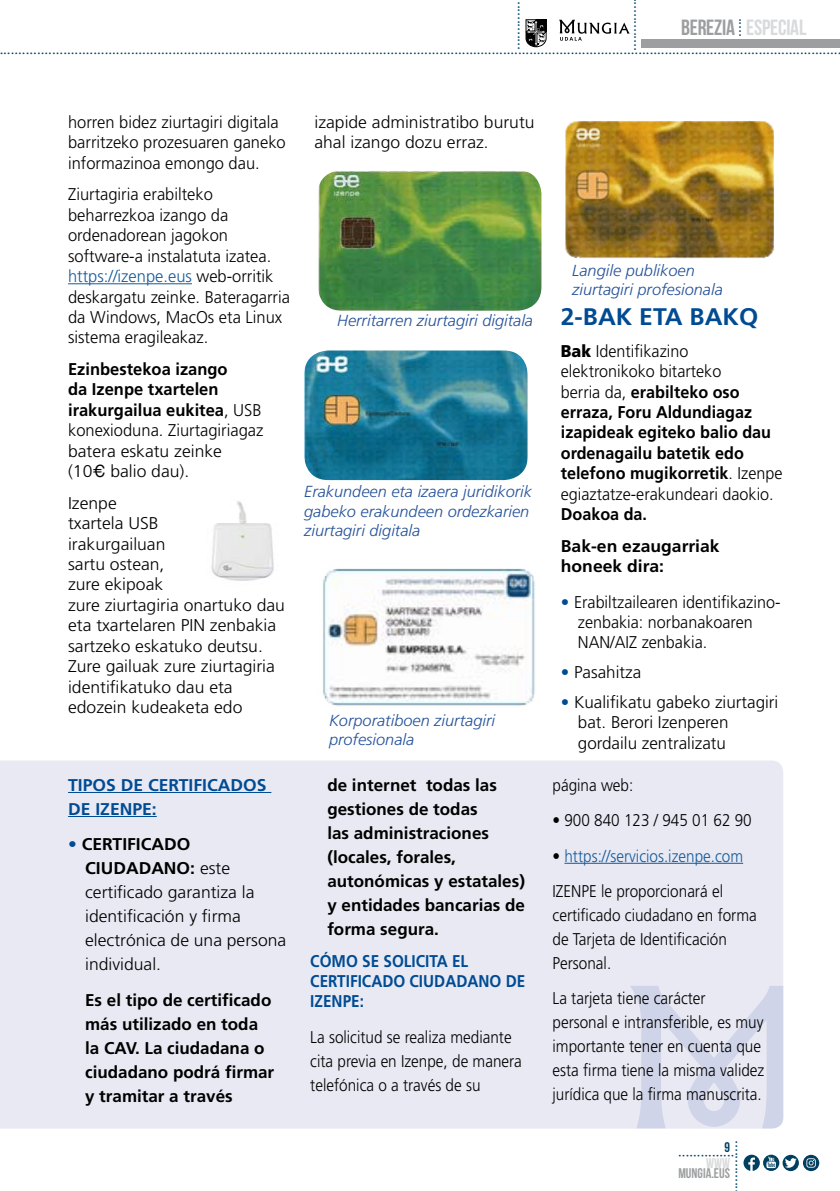
<style>
.page{position:relative;width:840px;height:1191px;background:#fff}
.page>*{position:absolute;margin:0;border:0;box-sizing:border-box;transform-origin:0 0}
.t1{font:700 24px "Frutiger LT Std";color:#004b93}
.t2{font:22px "Bebas Neue";letter-spacing:-.01em;color:#d9dadb}
.t3{font:300 17px/20.4px "Frutiger";color:#000}
.t4{font:300 17px/24px "Frutiger";color:#000;scale:.9 1}
.t5{font:700 17px/24px "Frutiger";color:#000}
.t6{font:700 17px/20.4px "Frutiger";color:#000;scale:.95 1}
.t7{font:300 17px/20.4px "Frutiger";color:#000;scale:.95 1}
.t8{font:300 17px/35.4px "Frutiger";color:#165b9a;scale:.9 1}
.t9{font:700 17px/20.4px "Frutiger LT Std";color:#004b93;scale:.9 1}
.t10{font:700 17px/24px "Frutiger";color:#004b93}
.t11{font:italic 300 16px/19.2px "Frutiger";color:#275399}
.t12{font:14px "Bebas Neue";color:#9c9e9f}
.t13{font:14px "Bebas Neue";color:#d9dadb}
.t14{font:14px "Bebas Neue";color:#003f60}
.t15{font:12px "Arial Rounded MT Bold";color:#00476b}
.s1{color:#9c9e9f}
.s2{color:#165b9a}
.s3{font-weight:700}
.s4{font-family:"Helvetica";font-weight:400}
.s5{color:#004b93}
.s6{font-weight:900}
.s7{font-weight:300}
.s8{font-weight:700;color:#004b93}
.s9{color:#000}
</style>
<div class="page">
<div style="left:640px;top:39px;width:199px;height:9px;background:#9c9e9f"></div>
<svg style="left:525px;top:19px;width:21px;height:28px"></svg>
<svg style="left:743px;top:1154px;width:75px;height:17px"></svg>
<hr style="left:68px;top:283px;width:124px;height:1px;background:#165b9a">
<div style="left:0;top:760px;width:782px;height:368px;background:#e8e9f3"></div>
<svg style="left:629px;top:985px;width:153px;height:143px;background:#dddfee"></svg>
<hr style="left:68px;top:792px;width:203px;height:1px;background:#004b93">
<hr style="left:68px;top:816px;width:89px;height:1px;background:#004b93">
<hr style="left:564px;top:863px;width:178px;height:1px;background:#165b9a">
<img style="left:318px;top:171px;width:223px;height:140px">
<img style="left:323px;top:568px;width:212px;height:138px">
<img style="left:211px;top:501px;width:63px;height:80px">
<img style="left:304px;top:350px;width:223px;height:130px">
<img style="left:565px;top:121px;width:209px;height:138px">
<svg style="left:559px;top:19px;width:71px;height:22px"></svg>
<p class="t15" style="left:729px;top:37px;width:20px;rotate:-90deg">.....</p>
<p class="t2" style="left:680px;top:15px;width:127px"><span class="s1">BEREZIA</span> ESPECIAL</p>
<p class="t15" style="left:-1px;top:42px;width:843px">................................................................................................................................................................................................................................</p>
<p class="t3" style="left:68px;top:112px;width:219px">horren bidez ziurtagiri digitala barritzeko prozesuaren ganeko informazinoa emongo dau.</p>
<p class="t3" style="left:68px;top:184px;width:223px">Ziurtagiria erabilteko beharrezkoa izango da ordenadorean jagokon software-a instalatuta izatea. <span class="s2">https://izenpe.eus</span> web-orritik deskargatu zeinke. Bateragarria da Windows, MacOs eta Linux sistema eragileakaz.</p>
<p class="t3" style="left:68px;top:359px;width:197px"><span class="s3">Ezinbestekoa izango<br>da Izenpe txartelen irakurgailua eukitea</span>, USB konexioduna. Ziurtagiriagaz batera eskatu zeinke (10<span class="s4">€</span> balio dau).</p>
<p class="t3" style="left:68px;top:493px;width:218px">Izenpe<br>txartela USB<br>irakurgailuan<br>sartu ostean,<br>zure ekipoak<br>zure ziurtagiria onartuko dau eta txartelaren PIN zenbakia sartzeko eskatuko deutsu.<br>Zure gailuak zure ziurtagiria identifikatuko dau eta edozein kudeaketa edo</p>
<p class="t10" style="left:68px;top:772px;width:200px">TIPOS DE CERTIFICADOS<br>DE IZENPE:</p>
<p class="t3" style="left:85px;top:832px;width:202px;line-height:24px;text-indent:-17px"><span class="s5">•</span> <span class="s3">CERTIFICADO<br>CIUDADANO:</span> este certificado garantiza la identificación y firma electrónica de una persona individual.</p>
<p class="t5" style="left:85px;top:987px;width:190px">Es el tipo de certificado más utilizado en toda la CAV. La ciudadana o ciudadano podrá firmar y tramitar a través</p>
<p class="t3" style="left:314px;top:112px;width:221px">izapide administratibo burutu ahal izango dozu erraz.</p>
<p class="t11" style="left:337px;top:310px;width:197px">Herritarren ziurtagiri digitala</p>
<p class="t11" style="left:304px;top:482px;width:229px">Erakundeen eta izaera juridikorik gabeko erakundeen ordezkarien ziurtagiri digitala</p>
<p class="t11" style="left:329px;top:710px;width:167px">Korporatiboen ziurtagiri profesionala</p>
<p class="t5" style="left:327px;top:772px;width:199px">de internet todas las gestiones de todas<br>las administraciones (locales, forales, autonómicas y estatales) y entidades bancarias de forma segura.</p>
<p class="t9" style="left:310px;top:950px;width:240px">CÓMO SE SOLICITA EL<br>CERTIFICADO CIUDADANO DE<br>IZENPE:</p>
<p class="t4" style="left:310px;top:1024px;width:236px">La solicitud se realiza mediante cita previa en Izenpe, de manera telefónica o a través de su</p>
<p class="t11" style="left:572px;top:261px;width:152px">Langile publikoen ziurtagiri profesionala</p>
<h1 class="t1" style="left:560px;top:303px;width:199px">2-BAK ETA BAKQ</h1>
<p class="t6" style="left:560px;top:340px;width:235px"><span class="s6">Bak</span> <span class="s7">Identifikazino elektronikoko bitarteko<br>berria da,</span> erabilteko oso erraza, Foru Aldundiagaz izapideak egiteko balio dau ordenagailu batetik edo telefono mugikorretik<span class="s7">. Izenpe egiaztatze-erakundeari daokio.</span></p>
<p class="t6" style="left:560px;top:498px;width:168px;line-height:31.8px">Doakoa da.<br>Bak-en ezaugarriak</p>
<p class="t5" style="left:560px;top:554px;width:105px">honeek dira:</p>
<p class="t7" style="left:577px;top:591px;width:214px;text-indent:-17px"><span class="s8">•</span> Erabiltzailearen identifikazino&shy;zenbakia: norbanakoaren<br>NAN/AIZ zenbakia.</p>
<p class="t3" style="left:560px;top:662px;width:82px"><span class="s8">•</span> Pasahitza</p>
<p class="t3" style="left:577px;top:691px;width:202px;text-indent:-17px"><span class="s8">•</span> Kualifikatu gabeko ziurtagiri bat. Berori Izenperen gordailu zentralizatu</p>
<p class="t4" style="left:552px;top:773px;width:91px">página web:</p>
<p class="t4" style="left:552px;top:808px;width:223px">• 900 840 123 / 945 01 62 90</p>
<p class="t8" style="left:552px;top:838px;width:213px"><span class="s9">•</span> https://servicios.izenpe.com<br><span class="s9">IZENPE le proporcionará el</span></p>
<p class="t4" style="left:552px;top:903px;width:228px">certificado ciudadano en forma de Tarjeta de Identificación<br>Personal.</p>
<p class="t4" style="left:552px;top:986px;width:237px">La tarjeta tiene carácter personal e intransferible, es muy importante tener en cuenta que esta firma tiene la misma validez jurídica que la firma manuscrita.</p>
<p class="t15" style="left:725px;top:1189px;width:50px;rotate:-90deg">.............</p>
<p class="t14" style="left:724px;top:1139px;width:7px">9</p>
<p class="t13" style="left:706px;top:1155px;width:25px">WWW</p>
<p class="t12" style="left:678px;top:1165px;width:53px">MUNGIA.EUS</p>
<p class="t15" style="left:734px;top:1166px;width:58px;rotate:-180deg">...............</p>
</div>
